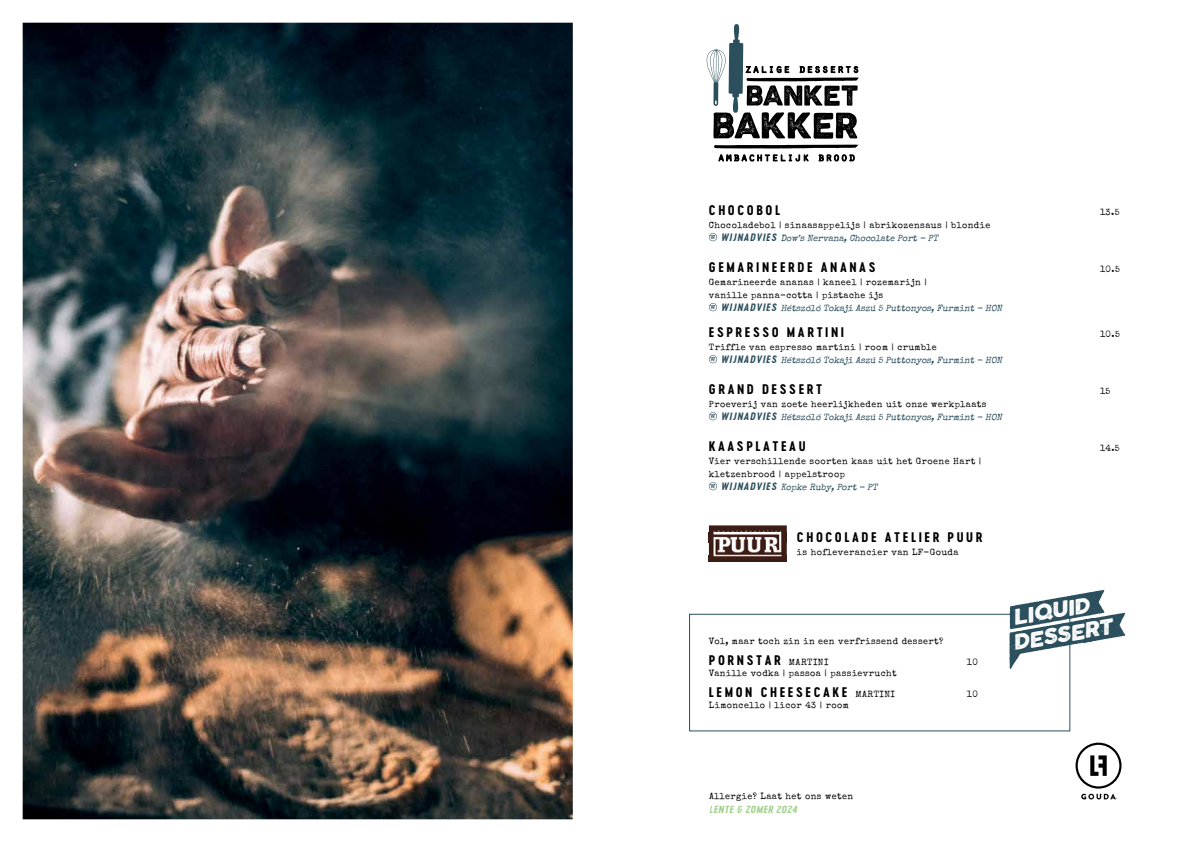
<style>
.page{position:relative;width:1191px;height:842px;background:#fff}
.page>*{position:absolute;margin:0;border:0;box-sizing:border-box;transform-origin:0 0}
.t1{font:italic 27.4px/25.3px "Brawls Typeface Rough";color:#fff;scale:1.06 1}
.t2{font:13px "Cervo Neue Bold Neue";letter-spacing:.2em;color:#000}
.t3{font:italic 10px "Cervo Neue Bold Neue";color:#9fd18a}
.t4{font:9px/13px "Special Elite";letter-spacing:.05em;color:#000}
.t5{font:italic 9px/13px "Special Elite";color:#2b4f5d}
.s1{font-family:"Cervo Neue Bold Neue";font-style:italic;font-size:10px;color:#2b4f5d}
.s2{font-style:italic;color:#2b4f5d}
.s3{font-style:normal;color:#000}
.s4{font-family:"Cervo Neue Bold Neue";font-size:10px}
.s5{font-family:"Special Elite";font-size:9px}
</style>
<div class="page">
<svg style="left:709px;top:233px;width:8px;height:8px"></svg>
<svg style="left:709px;top:303px;width:8px;height:8px"></svg>
<svg style="left:709px;top:355px;width:8px;height:8px"></svg>
<svg style="left:709px;top:412px;width:8px;height:8px"></svg>
<svg style="left:709px;top:482px;width:8px;height:8px"></svg>
<svg style="left:706px;top:24px;width:153px;height:138px"></svg>
<img style="left:22px;top:22px;width:551px;height:798px">
<img style="left:709px;top:525px;width:77px;height:36px">
<img style="left:709px;top:532px;width:77px;height:10px">
<img style="left:709px;top:555px;width:77px;height:1px">
<svg style="left:1075px;top:743px;width:46px;height:56px"></svg>
<svg style="left:689px;top:614px;width:381px;height:117px"></svg>
<svg style="left:1009px;top:590px;width:116px;height:79px"></svg>
<h2 class="t2" style="left:709px;top:201px;width:73px">CHOCOBOL</h2>
<p class="t4" style="left:1100px;top:206px;width:21px">13.5</p>
<p class="t4" style="left:709px;top:219px;width:283px">Chocoladebol | sinaasappelijs | abrikozensaus | blondie <sup>w</sup> <span class="s1">WIJNADVIES</span> <span class="s2">Dow’s Nervana,Chocolate Port – PT</span></p>
<h2 class="t2" style="left:709px;top:258px;width:168px">GEMARINEERDE ANANAS</h2>
<p class="t4" style="left:1100px;top:263px;width:21px">10.5</p>
<p class="t4" style="left:709px;top:276px;width:297px">Gemarineerde ananas | kaneel | rozemarijn |<br>vanille panna-cotta | pistache ijs<br><sup>w</sup> <span class="s1">WIJNADVIES</span> <span class="s2">Hétszóló Tokaji Aszú 5 Puttonyos,Furmint - HON</span></p>
<h2 class="t2" style="left:709px;top:323px;width:137px">ESPRESSO MARTINI</h2>
<p class="t4" style="left:1100px;top:328px;width:21px">10.5</p>
<p class="t5" style="left:709px;top:341px;width:297px"><span class="s3">Triffle van espresso martini | room | crumble<br></span><sup>w</sup> <span class="s4">WIJNADVIES</span> Hétszóló Tokaji Aszú 5 Puttonyos,Furmint - HON</p>
<h2 class="t2" style="left:709px;top:380px;width:115px">GRAND DESSERT</h2>
<p class="t4" style="left:1100px;top:385px;width:12px">15</p>
<p class="t4" style="left:709px;top:398px;width:297px">Proeverij van zoete heerlijkheden uit onze werkplaats<br><sup>w</sup> <span class="s1">WIJNADVIES</span> <span class="s2">Hétszóló Tokaji Aszú 5 Puttonyos,Furmint - HON</span></p>
<h2 class="t2" style="left:709px;top:437px;width:98px">KAASPLATEAU</h2>
<p class="t4" style="left:1100px;top:442px;width:21px">14.5</p>
<p class="t4" style="left:709px;top:455px;width:274px">Vier verschillende soorten kaas uit het Groene Hart | kletzenbrood | appelstroop<br><sup>w</sup> <span class="s1">WIJNADVIES</span> <span class="s2">Kopke Ruby,Port – PT</span></p>
<h2 class="t2" style="left:797px;top:528px;width:187px">CHOCOLADE ATELIER PUUR</h2>
<p class="t4" style="left:797px;top:546px;width:163px">is hofleverancier van LF-Gouda</p>
<p class="t4" style="left:709px;top:635px;width:236px">Vol, maar toch zin in een verfrissend dessert?</p>
<h2 class="t2" style="left:709px;top:651px;width:121px">PORNSTAR <span class="s5">MARTINI</span></h2>
<p class="t4" style="left:967px;top:656px;width:13px">10</p>
<p class="t4" style="left:709px;top:667px;width:189px">Vanille vodka | passoa | passievrucht</p>
<h2 class="t2" style="left:709px;top:683px;width:188px">LEMON CHEESECAKE <span class="s5">MARTINI</span></h2>
<p class="t4" style="left:967px;top:688px;width:13px">10</p>
<p class="t4" style="left:709px;top:699px;width:141px">Limoncello | licor 43 | room</p>
<h1 class="t1" style="left:1007px;top:606px;width:96px;rotate:-10deg">liquid dessert</h1>
<p class="t4" style="left:709px;top:790px;width:145px">Allergie? Laat het ons weten</p>
<p class="t3" style="left:709px;top:802px;width:92px">LENTE &amp; ZOMER 2024</p>
</div>
